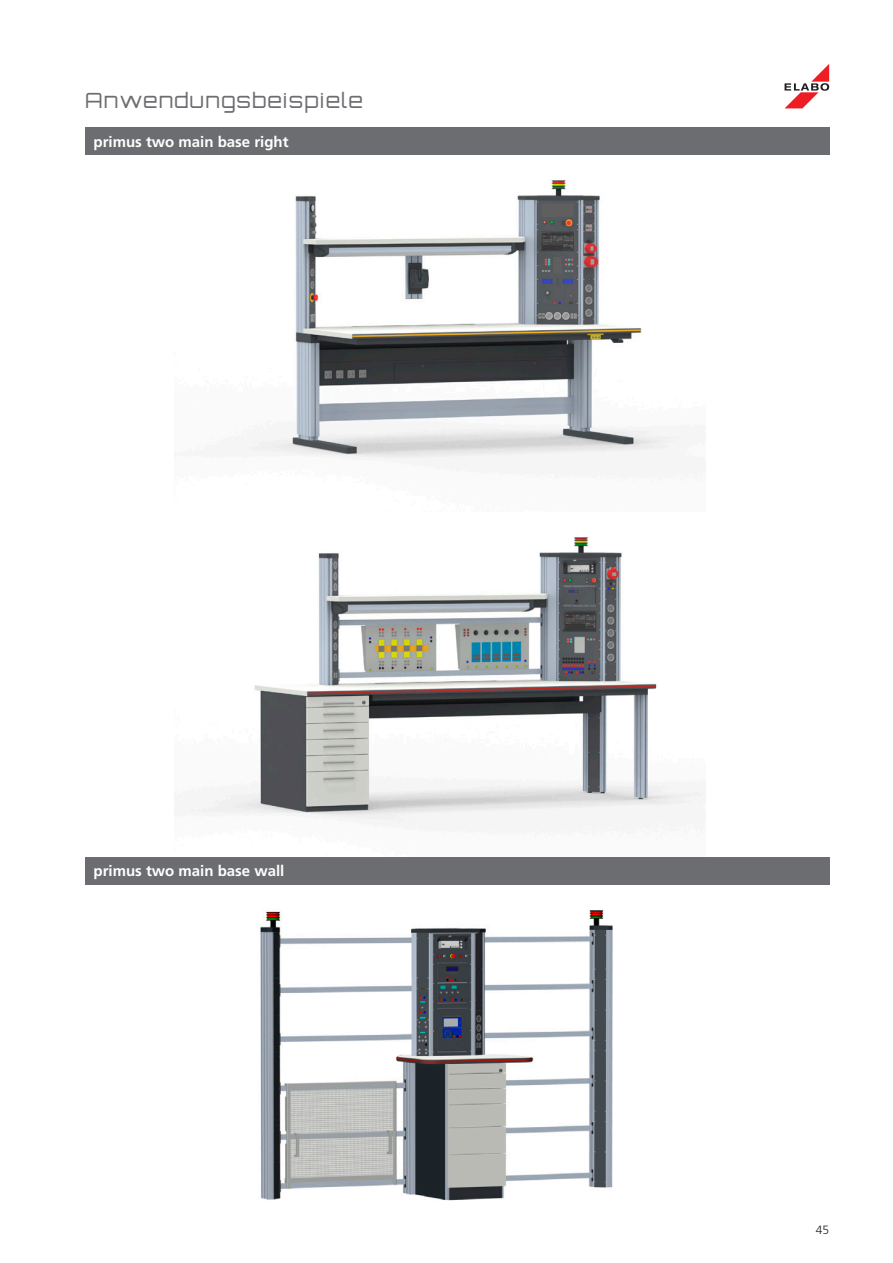
<style>
.page{position:relative;width:893px;height:1263px;background:#fff}
.page>*{position:absolute;margin:0;border:0;box-sizing:border-box;transform-origin:0 0}
.t1{font:300 21px "Orbitron CE";letter-spacing:.06em;color:#6c6d70}
.Überschrift_Balken_10pt{font:700 15px "Frutiger LT Pro";color:#fff}
.t2{font:300 12px "Frutiger LT Pro";color:#231f20}
</style>
<div class="page">
<svg style="left:784px;top:64px;width:45px;height:44px"></svg>
<img style="left:247px;top:179px;width:446px;height:280px">
<img style="left:178px;top:537px;width:526px;height:286px">
<img style="left:260px;top:910px;width:353px;height:291px">
<div style="left:85px;top:857px;width:744px;height:27px;background:#6c6d70"></div>
<div style="left:85px;top:128px;width:744px;height:27px;background:#6c6d70"></div>
<h1 class="t1" style="left:85px;top:88px;width:279px">Anwendungsbeispiele</h1>
<p class="Überschrift_Balken_10pt" style="left:94px;top:133px;width:150px">Anwendungsbeispiel</p>
<p class="Überschrift_Balken_10pt" style="left:94px;top:133px;width:197px">primus two main base right</p>
<p class="Überschrift_Balken_10pt" style="left:94px;top:862px;width:192px">primus two main base wall</p>
<p class="t2" style="left:816px;top:1222px;width:15px">45</p>
</div>
